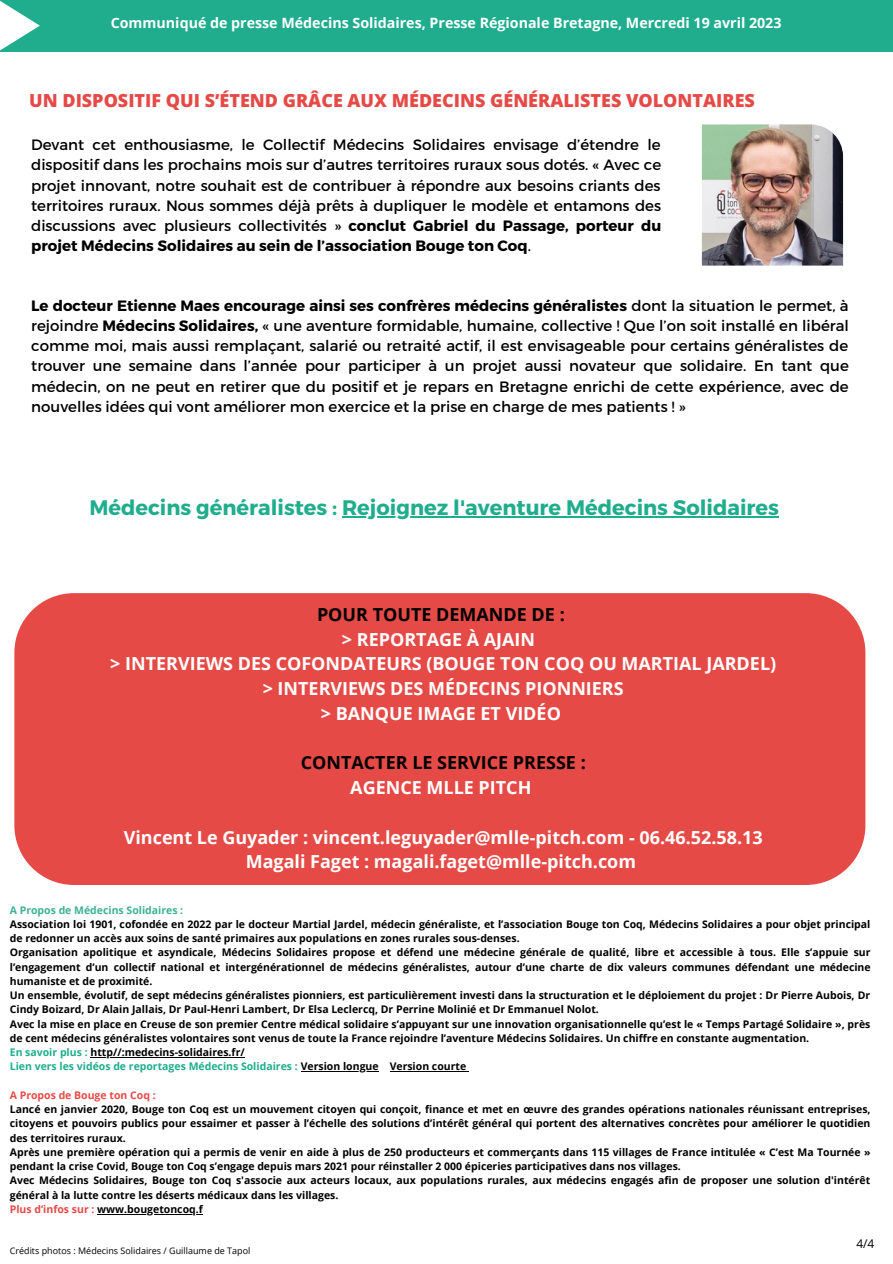
<style>
.page{position:relative;width:893px;height:1264px;background:#fff}
.page>*{position:absolute;margin:0;border:0;box-sizing:border-box;transform-origin:0 0}
.t1{font:700 21px "Montserrat";color:#1fad8e}
.t2{font:700 18px/24.8px "Open Sans";color:#fff;text-align:center}
.t3{font:800 18px "Open Sans";color:#e64a47}
.t4{font:700 18px "Open Sans";color:#000}
.t5{font:15px/20.2px "Montserrat";color:#000;text-align:justify}
.t6{font:700 14.25px "Open Sans";color:#fff}
.t7{font:12px "Open Sans";color:#000}
.t8{font:700 10.5px/14.2px "Open Sans";color:#000}
.t9{font:700 10.5px "Open Sans";color:#3db195}
.t10{font:700 10.5px "Open Sans";color:#e64a47}
.t11{font:9px "Open Sans";color:#000}
.s1{font-weight:700}
.s2{color:#1fad8e}
.s3{color:#e64a47}
</style>
<div class="page">
<div style="left:14px;top:593px;width:851px;height:292px;background:#e64a47;border-radius:60px"></div>
<div style="left:0;top:0;width:892px;height:51px;background:#1fad8e"></div>
<svg style="left:0;top:1px;width:40px;height:51px"></svg>
<hr style="left:90px;top:1056px;width:155px;height:1px;background:#000">
<hr style="left:301px;top:1071px;width:78px;height:1px;background:#000">
<hr style="left:389px;top:1071px;width:77px;height:1px;background:#000">
<hr style="left:97px;top:1213px;width:106px;height:1px;background:#000">
<img style="left:701px;top:124px;width:142px;height:141px">
<hr style="left:342px;top:516px;width:436px;height:1px;background:#1fad8e">
<h3 class="t6" style="left:111px;top:13px;width:672px">Communiqué de presse Médecins Solidaires, Presse Régionale Bretagne, Mercredi 19 avril 2023</h3>
<h2 class="t3" style="left:29px;top:87px;width:727px">UN DISPOSITIF QUI S’ÉTEND GRÂCE AUX MÉDECINS GÉNÉRALISTES VOLONTAIRES</h2>
<p class="t5" style="left:31px;top:134px;width:631px">Devant cet enthousiasme, le Collectif Médecins Solidaires envisage d’étendre le dispositif dans les prochains mois sur d’autres territoires ruraux sous dotés. « Avec ce projet innovant, notre souhait est de contribuer à répondre aux besoins criants des territoires ruraux. Nous sommes déjà prêts à dupliquer le modèle et entamons des discussions avec plusieurs collectivités » <span class="s1">conclut Gabriel du Passage, porteur du projet Médecins Solidaires au sein de l’association Bouge ton Coq</span>.</p>
<p class="t5" style="left:31px;top:294px;width:819px"><span class="s1">Le docteur Etienne Maes encourage ainsi ses confrères médecins généralistes</span> dont la situation le permet, à rejoindre <span class="s1">Médecins Solidaires,</span> « une aventure formidable, humaine, collective ! Que l’on soit installé en libéral comme moi, mais aussi remplaçant, salarié ou retraité actif, il est envisageable pour certains généralistes de trouver une semaine dans l’année pour participer à un projet aussi novateur que solidaire. En tant que médecin, on ne peut en retirer que du positif et je repars en Bretagne enrichi de cette expérience, avec de nouvelles idées qui vont améliorer mon exercice et la prise en charge de mes patients ! »</p>
<h1 class="t1" style="left:89px;top:494px;width:691px">Médecins généralistes : Rejoignez l'aventure Médecins Solidaires</h1>
<h2 class="t4" style="left:317px;top:601px;width:249px">POUR TOUTE DEMANDE DE :</h2>
<h2 class="t2" style="left:110px;top:626px;width:667px">&gt; REPORTAGE À AJAIN<br>&gt; INTERVIEWS DES COFONDATEURS (BOUGE TON COQ OU MARTIAL JARDEL) &gt; INTERVIEWS DES MÉDECINS PIONNIERS<br>&gt; BANQUE IMAGE ET VIDÉO</h2>
<h2 class="t4" style="left:300px;top:750px;width:286px">CONTACTER LE SERVICE PRESSE :</h2>
<h2 class="t2" style="left:350px;top:774px;width:183px">AGENCE MLLE PITCH</h2>
<h2 class="t2" style="left:124px;top:824px;width:640px">Vincent Le Guyader : vincent.leguyader@mlle-pitch.com - 06.46.52.58.13<br>Magali Faget : magali.faget@mlle-pitch.com</h2>
<p class="t9" style="left:10px;top:902px;width:175px">A Propos de Médecins Solidaires :</p>
<p class="t8" style="left:10px;top:916px;width:862px">Association loi 1901, cofondée en 2022 par le docteur Martial Jardel, médecin généraliste, et l’association Bouge ton Coq, Médecins Solidaires a pour objet principal de redonner un accès aux soins de santé primaires aux populations en zones rurales sous-denses.<br>Organisation apolitique et asyndicale, Médecins Solidaires propose et défend une médecine générale de qualité, libre et accessible à tous. Elle s’appuie sur l’engagement d’un collectif national et intergénérationnel de médecins généralistes, autour d’une charte de dix valeurs communes défendant une médecine humaniste et de proximité.<br>Un ensemble, évolutif, de sept médecins généralistes pionniers, est particulièrement investi dans la structuration et le déploiement du projet : Dr Pierre Aubois, Dr Cindy Boizard, Dr Alain Jallais, Dr Paul-Henri Lambert, Dr Elsa Leclercq, Dr Perrine Molinié et Dr Emmanuel Nolot.<br>Avec la mise en place en Creuse de son premier Centre médical solidaire s’appuyant sur une innovation organisationnelle qu’est le « Temps Partagé Solidaire », près de cent médecins généralistes volontaires sont venus de toute la France rejoindre l’aventure Médecins Solidaires. Un chiffre en constante augmentation.<br><span class="s2">En savoir plus :</span> http//:medecins-solidaires.fr/<br><span class="s2">Lien vers les vidéos de reportages Médecins Solidaires :</span> Version longue Version courte</p>
<p class="t10" style="left:10px;top:1087px;width:147px">A Propos de Bouge ton Coq :</p>
<p class="t8" style="left:10px;top:1101px;width:862px">Lancé en janvier 2020, Bouge ton Coq est un mouvement citoyen qui conçoit, finance et met en œuvre des grandes opérations nationales réunissant entreprises, citoyens et pouvoirs publics pour essaimer et passer à l’échelle des solutions d’intérêt général qui portent des alternatives concrètes pour améliorer le quotidien des territoires ruraux.<br>Après une première opération qui a permis de venir en aide à plus de 250 producteurs et commerçants dans 115 villages de France intitulée « C’est Ma Tournée » pendant la crise Covid, Bouge ton Coq s’engage depuis mars 2021 pour réinstaller 2 000 épiceries participatives dans nos villages.<br>Avec Médecins Solidaires, Bouge ton Coq s'associe aux acteurs locaux, aux populations rurales, aux médecins engagés afin de proposer une solution d'intérêt général à la lutte contre les déserts médicaux dans les villages.<br><span class="s3">Plus d’infos sur :</span> www.bougetoncoq.f</p>
<p class="t11" style="left:10px;top:1244px;width:242px">Crédits photos : Médecins Solidaires / Guillaume de Tapol</p>
<p class="t7" style="left:856px;top:1234px;width:20px">4/4</p>
</div>
